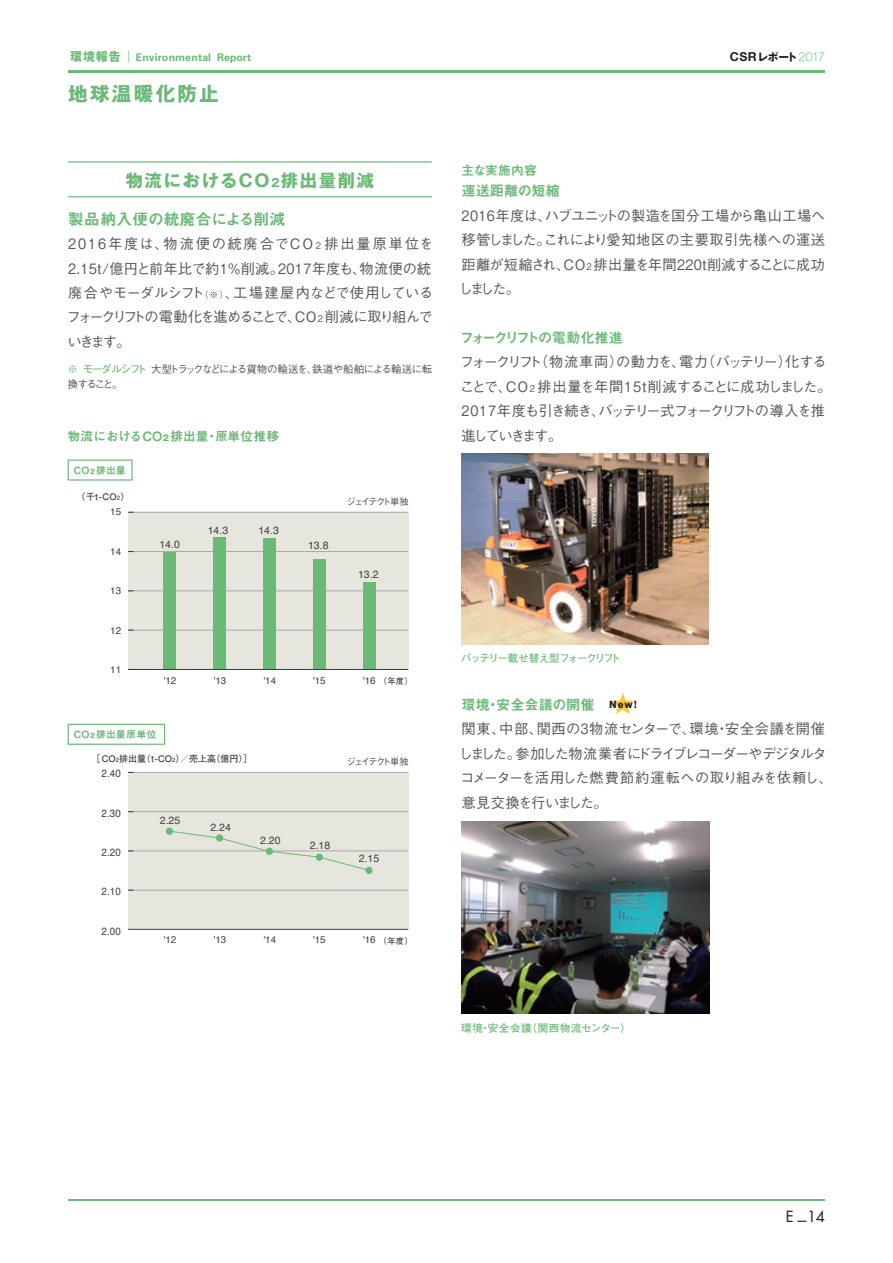
<style>
.page{position:relative;width:893px;height:1263px;background:#fff}
.page>*{position:absolute;margin:0;border:0;box-sizing:border-box;transform-origin:0 0}
.t1{font:700 19.5px "Gothic MB101 Pro";letter-spacing:.12em;color:#6bb977}
.t2{font:700 17.25px "Gothic MB101 Pro";letter-spacing:.1em;color:#6bb977}
.t3{font:15.75px "Midashi Go Pro MB31";letter-spacing:.02em;color:#6bb977}
.t4{font:15px "Futura";color:#231f20}
.t5{font:500 14.25px/24.5px "Gothic BBB Pro";letter-spacing:.015em;color:#57585a;scale:.9 1}
.t6{font:500 14.25px/24.5px "Gothic BBB Pro";letter-spacing:-.09em;color:#57585a}
.t7{font:500 14.25px/24.5px "Gothic BBB Pro";letter-spacing:-.075em;color:#57585a}
.t8{font:500 14.25px/24.5px "Gothic BBB Pro";letter-spacing:-.03em;color:#57585a;text-align:justify;scale:.9 1}
.t9{font:14.25px "Midashi Go Pro MB31";letter-spacing:-.005em;color:#6bb977}
.t10{font:14.25px "Midashi Go Pro MB31";letter-spacing:-.15em;color:#6bb977}
.t11{font:12.75px "Midashi Go Pro MB31";color:#6bb977}
.t12{font:700 10.65px "Gothic MB101 Pro";color:#231f20}
.t13{font:500 10.5px/15px "Gothic BBB Pro";letter-spacing:-.095em;color:#57585a}
.t14{font:10.5px "Helvetica";color:#3e3e3f}
.t15{font:700 10.5px "Univers";letter-spacing:.01em;color:#6bb977}
.t16{font:10.5px "Helvetica";color:#3e3e3f;scale:.93 1}
.t17{font:700 10.5px "Futo Go B101 Pro";letter-spacing:-.13em;color:#6bb977}
.t18{font:700 10.5px "Futo Go B101 Pro";letter-spacing:.05em;color:#6bb977}
.t19{font:700 10.35px "AG Old Face";color:#231f20}
.t20{font:9.9px "Midashi Go Pro MB31";letter-spacing:.015em;color:#6bb977}
.t21{font:9.75px "Helvetica";color:#3e3e3f}
.t22{font:500 9.3px "Gothic BBB Pro";letter-spacing:-.19em;color:#4b4c4d}
.t23{font:700 9px "Futo Go B101 Pro";color:#3e3e3f}
.t24{font:700 8.25px "Futo Go B101 Pro";color:#3e3e3f}
.s1{font-family:"Gothic MB101 Pro";font-size:12px}
.s2{font-family:"Helvetica Neue";font-size:12.3px}
.s3{font-family:"Helvetica Neue";font-weight:100;font-size:12.3px;color:#3ab54a}
.s4{font-size:11.25px}
.s5{font-size:9.3px}
.s6{font-size:8.7px}
.s7{font-family:"Futo Go B101 Pro";font-weight:700;color:#6bb977}
.s8{font-family:"Gothic MB101 Pro";font-weight:700;font-size:8.25px}
.s9{font-family:"Gothic MB101 Pro";font-weight:700;font-size:6.45px}
.s10{font-size:5.85px}
</style>
<div class="page">
<div style="left:68px;top:459px;width:65px;height:22px;border:1px solid #6bb977"></div>
<div style="left:68px;top:724px;width:97px;height:21px;border:1px solid #6bb977"></div>
<div style="left:128px;top:772px;width:280px;height:157px;background:#e7e6de"></div>
<hr style="left:128px;top:929px;width:280px;height:1px;background:#3e3e3f">
<div style="left:166px;top:828px;width:7px;height:7px;background:#6bb977;border-radius:50%"></div>
<div style="left:365px;top:867px;width:8px;height:7px;background:#6bb977;border-radius:50%"></div>
<hr style="left:128px;top:772px;width:280px;height:1px;background:#a8a9ad">
<hr style="left:128px;top:811px;width:280px;height:1px;background:#a8a9ad">
<hr style="left:128px;top:851px;width:280px;height:1px;background:#a8a9ad">
<hr style="left:128px;top:890px;width:280px;height:1px;background:#a8a9ad">
<div style="left:128px;top:512px;width:280px;height:157px;background:#e7e6de"></div>
<hr style="left:128px;top:512px;width:280px;height:1px;background:#a8a9ad">
<hr style="left:128px;top:551px;width:280px;height:1px;background:#a8a9ad">
<hr style="left:128px;top:591px;width:280px;height:1px;background:#a8a9ad">
<hr style="left:128px;top:630px;width:280px;height:1px;background:#a8a9ad">
<div style="left:313px;top:559px;width:13px;height:110px;background:#6bb977"></div>
<div style="left:214px;top:537px;width:12px;height:132px;background:#6bb977"></div>
<div style="left:164px;top:552px;width:12px;height:117px;background:#6bb977"></div>
<div style="left:264px;top:538px;width:12px;height:131px;background:#6bb977"></div>
<div style="left:363px;top:582px;width:12px;height:87px;background:#6bb977"></div>
<img style="left:462px;top:453px;width:247px;height:191px">
<img style="left:462px;top:821px;width:248px;height:192px">
<hr style="left:128px;top:669px;width:280px;height:1px;background:#3e3e3f">
<svg style="left:169px;top:831px;width:201px;height:40px"></svg>
<div style="left:266px;top:848px;width:7px;height:7px;background:#6bb977;border-radius:50%"></div>
<hr style="left:68px;top:1199px;width:757px;height:1px;background:#6bb977">
<hr style="left:68px;top:70px;width:757px;height:2px;background:#6bb977">
<svg style="left:612px;top:693px;width:22px;height:21px"></svg>
<hr style="left:68px;top:161px;width:364px;height:2px;background:#6bb977">
<hr style="left:68px;top:196px;width:364px;height:1px;background:#6bb977">
<p class="t15" style="left:70px;top:51px;width:183px"><span class="s1">環境報告｜</span> Environmental Report</p>
<p class="t12" style="left:730px;top:48px;width:97px"><span class="s2">CSR</span>レポート<span class="s3">2017</span></p>
<h1 class="t1" style="left:68px;top:77px;width:152px">地球温暖化防止</h1>
<p class="t2" style="left:126px;top:166px;width:250px">物流におけるCO<span class="s4">2</span>排出量削減</p>
<p class="t3" style="left:68px;top:206px;width:218px">製品納入便の統廃合による削減</p>
<p class="t5" style="left:66px;top:230px;width:409px">2016年度は、物流便の統廃合でCO <span class="s5">2</span> 排出量原単位を<br>2.15t/億円と前年比で約1％削減。2017年度も、物流便の統廃合やモーダルシフト<span class="s6">（ ※ ）</span>、工場建屋内などで使用しているフォークリフトの電動化を進めることで、CO <span class="s5">2</span> 削減に取り組んでいきます。</p>
<p class="t13" style="left:67px;top:360px;width:366px"><span class="s7">※ モーダルシフト</span> 大型トラックなどによる貨物の輸送を、鉄道や船舶による輸送に転換すること。</p>
<p class="t11" style="left:67px;top:426px;width:213px">物流におけるCO<span class="s8">2</span>排出量・原単位推移</p>
<p class="t20" style="left:74px;top:462px;width:53px">CO<span class="s9">2</span> 排出量</p>
<p class="t23" style="left:76px;top:489px;width:55px">（千t-CO<span class="s10">2</span>）</p>
<p class="t21" style="left:110px;top:504px;width:12px">15</p>
<p class="t21" style="left:110px;top:544px;width:12px">14</p>
<p class="t21" style="left:110px;top:583px;width:12px">13</p>
<p class="t21" style="left:110px;top:623px;width:12px">12</p>
<p class="t21" style="left:110px;top:662px;width:12px">11</p>
<p class="t14" style="left:159px;top:536px;width:22px">14.0</p>
<p class="t14" style="left:208px;top:522px;width:22px">14.3</p>
<p class="t14" style="left:258px;top:522px;width:22px">14.3</p>
<p class="t14" style="left:308px;top:537px;width:22px">13.8</p>
<p class="t22" style="left:347px;top:494px;width:64px">ジェイテクト単独</p>
<p class="t14" style="left:358px;top:566px;width:22px">13.2</p>
<p class="t21" style="left:164px;top:673px;width:14px">'12</p>
<p class="t21" style="left:263px;top:673px;width:14px">'14</p>
<p class="t21" style="left:313px;top:673px;width:14px">'15</p>
<p class="t21" style="left:363px;top:673px;width:14px">'16</p>
<p class="t21" style="left:213px;top:673px;width:14px">'13</p>
<p class="t24" style="left:379px;top:674px;width:36px">（年度）</p>
<p class="t20" style="left:74px;top:726px;width:84px">CO<span class="s9">2</span>排出量原単位</p>
<p class="t23" style="left:91px;top:751px;width:163px">［ CO<span class="s10">2</span>排出量（t-CO<span class="s10">2</span>）／売上高（億円）］</p>
<p class="t22" style="left:347px;top:754px;width:64px">ジェイテクト単独</p>
<p class="t16" style="left:102px;top:765px;width:22px">2.40</p>
<p class="t16" style="left:102px;top:805px;width:22px">2.30</p>
<p class="t16" style="left:102px;top:844px;width:22px">2.20</p>
<p class="t16" style="left:102px;top:883px;width:22px">2.10</p>
<p class="t16" style="left:102px;top:923px;width:22px">2.00</p>
<p class="t14" style="left:160px;top:812px;width:22px">2.25</p>
<p class="t14" style="left:210px;top:819px;width:22px">2.24</p>
<p class="t14" style="left:260px;top:832px;width:22px">2.20</p>
<p class="t14" style="left:310px;top:837px;width:22px">2.18</p>
<p class="t14" style="left:359px;top:851px;width:22px">2.15</p>
<p class="t21" style="left:164px;top:932px;width:14px">'12</p>
<p class="t21" style="left:213px;top:932px;width:14px">'13</p>
<p class="t21" style="left:263px;top:932px;width:14px">'14</p>
<p class="t21" style="left:313px;top:932px;width:14px">'15</p>
<p class="t21" style="left:363px;top:932px;width:14px">'16</p>
<p class="t24" style="left:379px;top:934px;width:36px">（年度）</p>
<p class="t11" style="left:462px;top:160px;width:77px">主な実施内容</p>
<p class="t9" style="left:462px;top:179px;width:100px">運送距離の短縮</p>
<p class="t8" style="left:458px;top:201px;width:409px">2016年度は、ハブユニットの製造を国分工場から亀山工場へ移管しました。これにより愛知地区の主要取引先様への運送距離が短縮され、CO<span class="s5">2</span> 排出量を年間220t削減することに成功しました。</p>
<p class="t10" style="left:460px;top:326px;width:164px">フォークリフトの電動化推進</p>
<p class="t6" style="left:460px;top:348px;width:373px">フォークリフト（物流車両）の動力を、電力（バッテリー）化することで、CO <span class="s5">2</span> 排出量を年間15t削減することに成功しました。<br>2017年度も引き続き、バッテリー式フォークリフトの導入を推進していきます。</p>
<p class="t17" style="left:461px;top:650px;width:161px">バッテリー載せ替え型フォークリフト</p>
<p class="t9" style="left:462px;top:693px;width:135px">環境・安全会議の開催</p>
<p class="t7" style="left:459px;top:715px;width:376px">関東、中部、関西の3物流センターで、環境・安全会議を開催しました。参加した物流業者にドライブレコーダーやデジタルタコメーターを活用した燃費節約運転への取り組みを依頼し、意見交換を行いました。</p>
<p class="t19" style="left:609px;top:698px;width:29px">New!</p>
<p class="t18" style="left:461px;top:1019px;width:171px">環境・安全会議（関西物流センター）</p>
<p class="t4" style="left:786px;top:1206px;width:41px">E _14</p>
</div>
